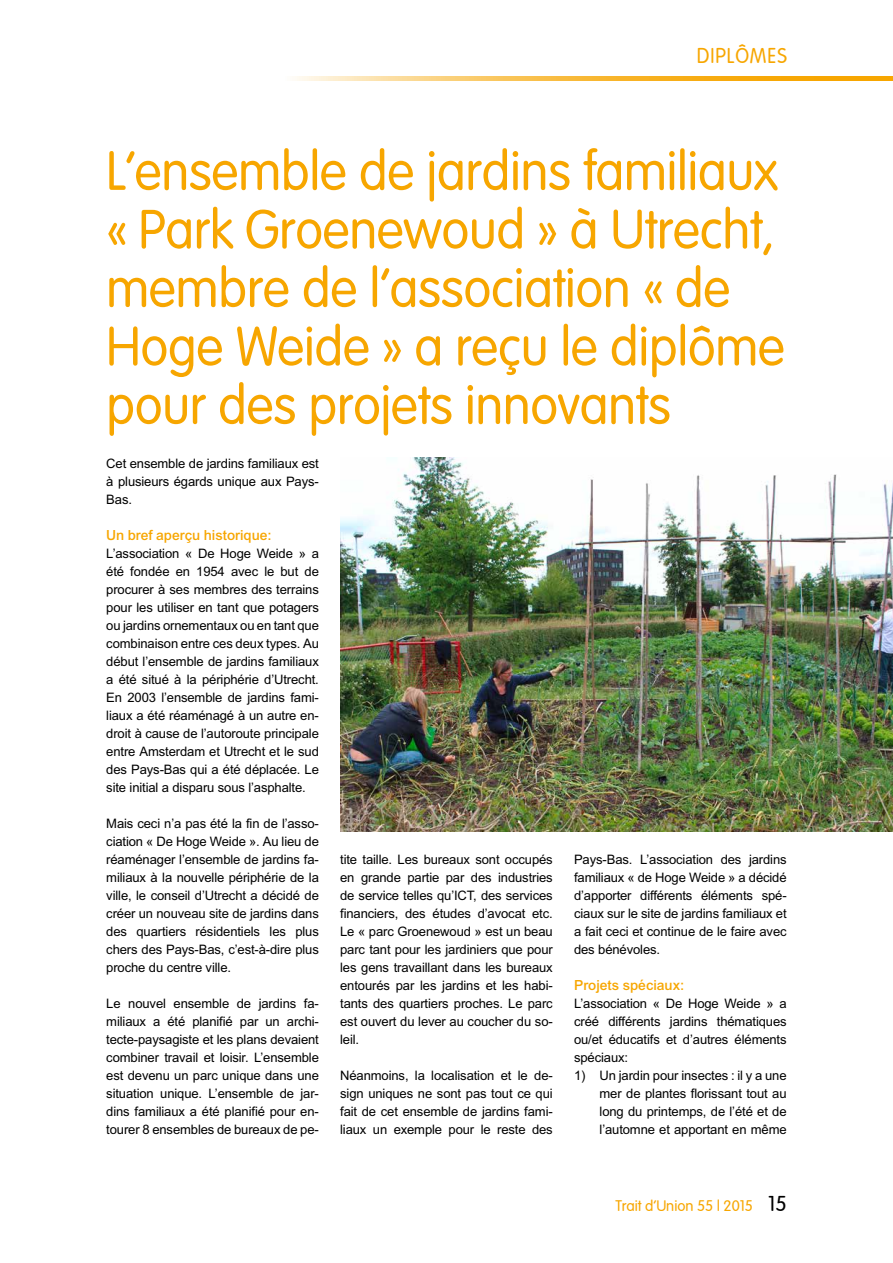
<style>
.page{position:relative;width:893px;height:1263px;background:#fff}
.page>*{position:absolute;margin:0;border:0;box-sizing:border-box;transform-origin:0 0}
.t1{font:54px/58.5px "Vogue Plain";color:#f7a600;scale:.95 1}
.t2{font:21px "Vogue Plain";letter-spacing:.05em;color:#f7a600;scale:.95 1}
.t3{font:15px "Arial Bld";color:#f7a600}
.t4{font:15px "Vogue Plain";color:#f7a600}
.t5{font:13.05px/18px "Arial";letter-spacing:-.01em;color:#000;text-align:justify}
.s1{font-size:21px;color:#000}
</style>
<div class="page">
<svg style="left:295px;top:77px;width:598px;height:4px;background:#f8bf4a"></svg>
<img style="left:340px;top:457px;width:553px;height:374px">
<h2 class="t2" style="left:697px;top:44px;width:96px">DIPLÔMES</h2>
<h1 class="t1" style="left:106px;top:142px;width:716px">L’ensemble de jardins familiaux « Park Groenewoud » à Utrecht, membre de l’association « de<br>Hoge Weide » a reçu le diplôme pour des projets innovants</h1>
<p class="t5" style="left:106px;top:455px;width:214px">Cet ensemble de jardins familiaux est à plusieurs égards unique aux Pays-Bas.</p>
<p class="t3" style="left:106px;top:525px;width:167px">Un bref aperçu historique:</p>
<p class="t5" style="left:106px;top:545px;width:214px">L’association « De Hoge Weide » a été fondée en 1954 avec le but de procurer à ses membres des terrains pour les utiliser en tant que potagers ou jardins ornementaux ou en tant que combinaison entre ces deux types. Au début l’ensemble de jardins familiaux a été situé à la périphérie d’Utrecht.<br>En 2003 l’ensemble de jardins fami&shy;liaux a été réaménagé à un autre en&shy;droit à cause de l’autoroute principale entre Amsterdam et Utrecht et le sud des Pays-Bas qui a été déplacée. Le site initial a disparu sous l’asphalte.</p>
<p class="t5" style="left:106px;top:815px;width:214px">Mais ceci n’a pas été la fin de l’asso&shy;ciation « De Hoge Weide ». Au lieu de réaménager l’ensemble de jardins fa&shy;miliaux à la nouvelle périphérie de la ville, le conseil d’Utrecht a décidé de créer un nouveau site de jardins dans des quartiers résidentiels les plus chers des Pays-Bas, c’est-à-dire plus proche du centre ville.</p>
<p class="t5" style="left:106px;top:995px;width:214px">Le nouvel ensemble de jardins fa&shy;miliaux a été planifié par un archi&shy;tecte-paysagiste et les plans devaient combiner travail et loisir. L’ensemble est devenu un parc unique dans une situation unique. L’ensemble de jar&shy;dins familiaux a été planifié pour en&shy;tourer 8 ensembles de bureaux de pe-</p>
<p class="t5" style="left:574px;top:851px;width:214px">Pays-Bas. L’association des jardins familiaux « de Hoge Weide » a décidé d’apporter différents éléments spé&shy;ciaux sur le site de jardins familiaux et a fait ceci et continue de le faire avec des bénévoles.</p>
<p class="t3" style="left:574px;top:975px;width:112px">Projets spéciaux:</p>
<p class="t5" style="left:574px;top:995px;width:214px">L’association « De Hoge Weide » a créé différents jardins thématiques ou/et éducatifs et d’autres éléments spéciaux:</p>
<p class="t5" style="left:600px;top:1067px;width:189px;text-indent:-26px">1) Un jardin pour insectes : il y a une mer de plantes florissant tout au long du printemps, de l’été et de l’automne et apportant en même</p>
<p class="t5" style="left:340px;top:851px;width:214px">tite taille. Les bureaux sont occupés en grande partie par des industries de service telles qu’ICT, des services financiers, des études d’avocat etc.<br>Le « parc Groenewoud » est un beau parc tant pour les jardiniers que pour les gens travaillant dans les bureaux entourés par les jardins et les habi&shy;tants des quartiers proches. Le parc est ouvert du lever au coucher du so&shy;leil.</p>
<p class="t5" style="left:340px;top:1067px;width:214px">Néanmoins, la localisation et le de&shy;sign uniques ne sont pas tout ce qui fait de cet ensemble de jardins fami&shy;liaux un exemple pour le reste des</p>
<p class="t4" style="left:615px;top:1197px;width:173px">Trait d’Union 55 | 2015 <span class="s1">15</span></p>
</div>
